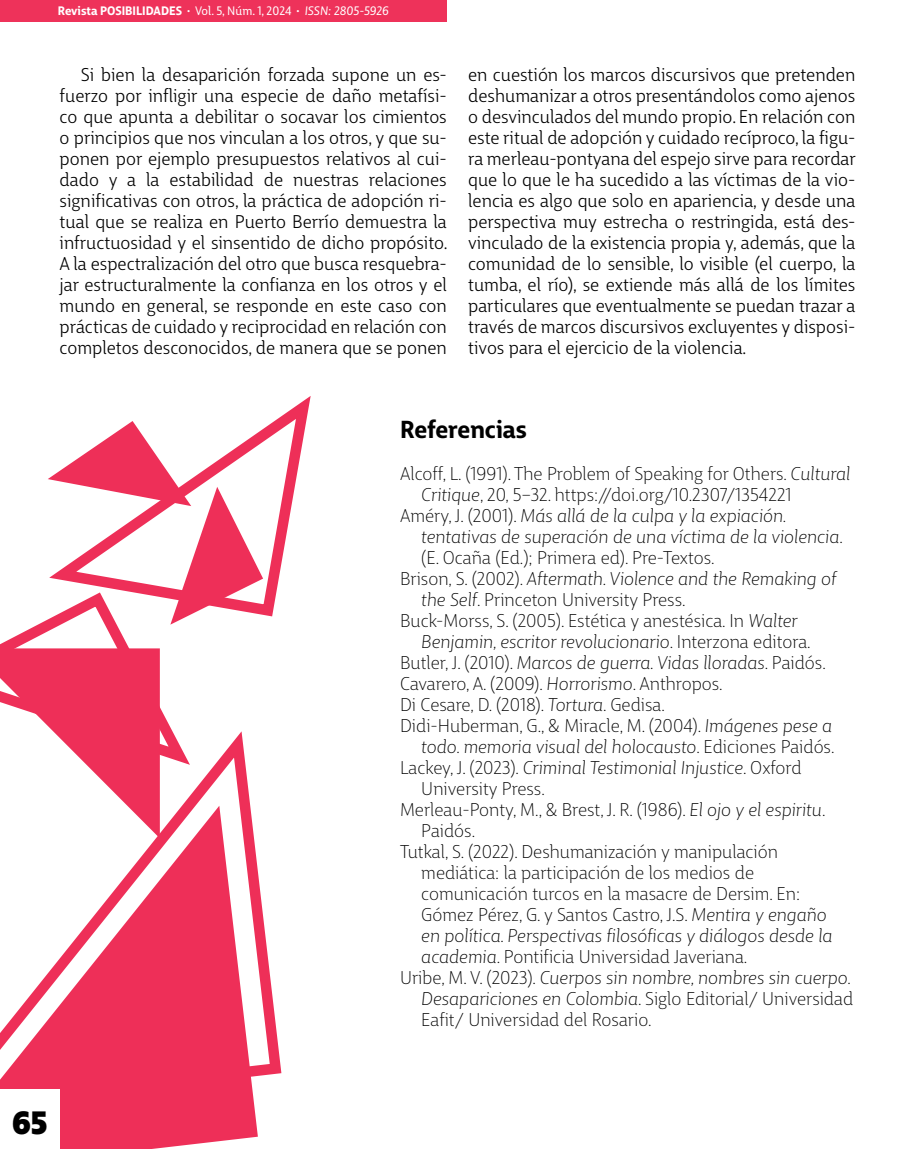
<style>
.page{position:relative;width:915px;height:1149px;background:#fff}
.page>*{position:absolute;margin:0;border:0;box-sizing:border-box;transform-origin:0 0}
.t1{font:800 31.5px "Big City Grotesque Pro";color:#000}
.T2{font:700 24px "Big City Grotesque Pro";color:#000}
.Tx-Fondo{font:18px/21px "Big City Grotesque Pro";color:#000;text-align:justify}
.Tx-Referencias{font:300 18px/21px "Big City Grotesque Pro";color:#000}
.Tx-Referencias-2{font:italic 300 18px/21px "Big City Grotesque Pro";color:#000}
.t2{font:700 12px "Big City Grotesque Pro";color:#fff}
.s1{font-weight:400}
.s2{font-weight:400;font-style:italic}
.s3{font-style:italic}
.s4{font-style:normal}
</style>
<div class="page">
<svg style="left:60px;top:1119px;width:198px;height:29px;background:#ef4368"></svg>
<svg style="left:0;top:838px;width:282px;height:281px"></svg>
<svg style="left:0;top:622px;width:254px;height:216px"></svg>
<svg style="left:43px;top:396px;width:268px;height:226px"></svg>
<div style="left:0;top:1089px;width:60px;height:59px;background:#fff"></div>
<div style="left:0;top:0;width:446px;height:21px;background:#ee325a"></div>
<p class="t2" style="left:58px;top:1px;width:332px">Revista POSIBILIDADES · <span class="s1">Vol. 5, Núm. 1, 2024</span> · <span class="s2">ISSN: 2805-5926</span></p>
<p class="Tx-Fondo" style="left:60px;top:62px;width:389px;text-indent:21px">Si bien la desaparición forzada supone un es&shy;fuerzo por infligir una especie de daño metafísi&shy;co que apunta a debilitar o socavar los cimientos o principios que nos vinculan a los otros, y que su&shy;ponen por ejemplo presupuestos relativos al cui&shy;dado y a la estabilidad de nuestras relaciones significativas con otros, la práctica de adopción ri&shy;tual que se realiza en Puerto Berrío demuestra la infructuosidad y el sinsentido de dicho propósito.<br>A la espectralización del otro que busca resquebra&shy;jar estructuralmente la confianza en los otros y el mundo en general, se responde en este caso con prácticas de cuidado y reciprocidad en relación con completos desconocidos, de manera que se ponen</p>
<p class="Tx-Fondo" style="left:468px;top:62px;width:389px">en cuestión los marcos discursivos que pretenden deshumanizar a otros presentándolos como ajenos o desvinculados del mundo propio. En relación con este ritual de adopción y cuidado recíproco, la figu&shy;ra merleau-pontyana del espejo sirve para recordar que lo que le ha sucedido a las víctimas de la vio&shy;lencia es algo que solo en apariencia, y desde una perspectiva muy estrecha o restringida, está des&shy;vinculado de la existencia propia y, además, que la comunidad de lo sensible, lo visible (el cuerpo, la tumba, el río), se extiende más allá de los límites particulares que eventualmente se puedan trazar a través de marcos discursivos excluyentes y disposi&shy;tivos para el ejercicio de la violencia.</p>
<p class="T2" style="left:400px;top:409px;width:128px">Referencias</p>
<p class="Tx-Referencias" style="left:421px;top:461px;width:430px;text-indent:-21px">Alcoff, L. (1991). The Problem of Speaking for Others. <span class="s3">Cultural<br>Critique</span>, 20, 5–32. https://doi.org/10.2307/1354221</p>
<p class="Tx-Referencias-2" style="left:421px;top:503px;width:423px;text-indent:-21px"><span class="s4">Améry, J. (2001).</span> Más allá de la culpa y la expiación. tentativas de superación de una víctima de la violencia<span class="s4">. (E. Ocaña (Ed.); Primera ed). Pre-Textos.</span></p>
<p class="Tx-Referencias" style="left:421px;top:566px;width:416px;text-indent:-21px">Brison, S. (2002). <span class="s3">Aftermath. Violence and the Remaking of the Self</span>. Princeton University Press.</p>
<p class="Tx-Referencias" style="left:421px;top:608px;width:391px;text-indent:-21px">Buck-Morss, S. (2005). Estética y anestésica. In <span class="s3">Walter<br>Benjamin, escritor revolucionario</span>. Interzona editora.</p>
<p class="Tx-Referencias-2" style="left:400px;top:650px;width:427px"><span class="s4">Butler, J. (2010).</span> Marcos de guerra. Vidas lloradas<span class="s4">. Paidós.</span></p>
<p class="Tx-Referencias" style="left:400px;top:671px;width:324px">Cavarero, A. (2009). <span class="s3">Horrorismo</span>. Anthropos.</p>
<p class="Tx-Referencias" style="left:400px;top:692px;width:266px">Di Cesare, D. (2018). <span class="s3">Tortura</span>. Gedisa.</p>
<p class="Tx-Referencias" style="left:400px;top:713px;width:436px;text-align:right">Didi-Huberman, G., &amp; Miracle, M. (2004). <span class="s3">Imágenes pese a todo. memoria visual del holocausto</span>. Ediciones Paidós.</p>
<p class="Tx-Referencias" style="left:421px;top:755px;width:381px;text-indent:-21px">Lackey, J. (2023). <span class="s3">Criminal Testimonial Injustice</span>. Oxford<br>University Press.</p>
<p class="Tx-Referencias" style="left:421px;top:797px;width:405px;text-indent:-21px">Merleau-Ponty, M., &amp; Brest, J. R. (1986). <span class="s3">El ojo y el espiritu</span>.<br>Paidós.</p>
<p class="Tx-Referencias" style="left:421px;top:839px;width:412px;text-indent:-21px">Tutkal, S. (2022). Deshumanización y manipulación mediática: la participación de los medios de comunicación turcos en la masacre de Dersim. En:<br>Gómez Pérez, G. y Santos Castro, J.S. <span class="s3">Mentira y engaño en política. Perspectivas filosóficas y diálogos desde la academia</span>. Pontificia Universidad Javeriana.</p>
<p class="Tx-Referencias" style="left:421px;top:965px;width:433px;text-align:justify;text-indent:-21px">Uribe, M. V. (2023). <span class="s3">Cuerpos sin nombre, nombres sin cuerpo.<br>Desapariciones en Colombia</span>. Siglo Editorial/ Universidad Eafit/ Universidad del Rosario.</p>
<h1 class="t1" style="left:12px;top:1095px;width:37px">65</h1>
</div>
